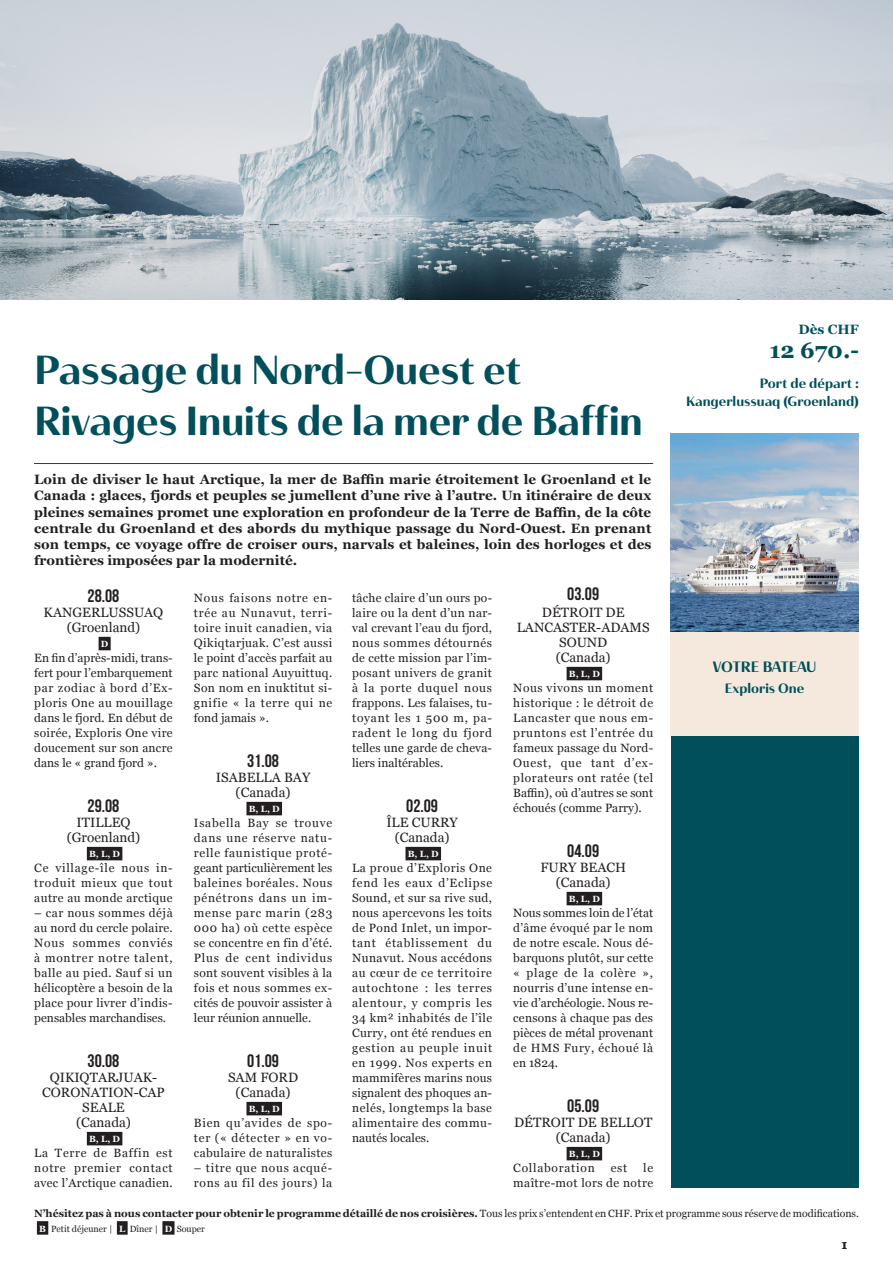
<style>
.page{position:relative;width:893px;height:1263px;background:#fff}
.page>*{position:absolute;margin:0;border:0;box-sizing:border-box;transform-origin:0 0}
.t1{font:40.5px/51px "Haboro Contrast Nor Bol";letter-spacing:-.01em;color:#004f5a}
.t2{font:700 22.5px "Georgia";color:#004f5a}
.t3{font:18px "Bebas Neue";color:#231f20}
.t4{font:15px "Haboro Contrast Nor Bol";letter-spacing:-.015em;color:#004f5a}
.t5{font:700 13.5px/16.2px "Georgia";color:#231f20;text-align:justify}
.t6{font:13.5px/15px "Georgia";color:#231f20;text-align:center}
.t7{font:13.5px/18px "Haboro Contrast Nor Bol";color:#004f5a;text-align:right}
.t8{font:700 13.5px "Georgia";color:#004f5a}
.t9{font:13.05px "Young Serif";color:#231f20}
.t10{font:12px/15px "Georgia";letter-spacing:.03em;color:#231f20;text-align:justify}
.t11{font:12px/15px "Georgia";letter-spacing:.06em;color:#231f20}
.t12{font:12px "Georgia";letter-spacing:.065em;color:#231f20}
.t13{font:700 10.5px "Georgia";color:#231f20}
.t14{font:700 9px "Georgia";color:#fff}
.t15{font:9px "Georgia";color:#231f20}
.s1{font-weight:400}
.s2{font-weight:700;color:#fff}
</style>
<div class="page">
<div style="left:37px;top:1221px;width:11px;height:14px;background:#231f20"></div>
<div style="left:117px;top:1221px;width:11px;height:14px;background:#231f20"></div>
<div style="left:162px;top:1221px;width:13px;height:14px;background:#231f20"></div>
<hr style="left:34px;top:463px;width:619px;height:1px;background:#004f5a">
<div style="left:246px;top:802px;width:36px;height:13px;background:#231f20"></div>
<div style="left:246px;top:1102px;width:36px;height:13px;background:#231f20"></div>
<div style="left:405px;top:847px;width:36px;height:13px;background:#231f20"></div>
<div style="left:99px;top:637px;width:12px;height:13px;background:#231f20"></div>
<div style="left:87px;top:847px;width:35px;height:13px;background:#231f20"></div>
<div style="left:87px;top:1132px;width:35px;height:13px;background:#231f20"></div>
<div style="left:567px;top:667px;width:35px;height:13px;background:#231f20"></div>
<div style="left:567px;top:892px;width:35px;height:13px;background:#231f20"></div>
<div style="left:567px;top:1147px;width:35px;height:13px;background:#231f20"></div>
<img style="left:0;top:0;width:893px;height:299px">
<img style="left:670px;top:433px;width:189px;height:199px">
<div style="left:670px;top:632px;width:189px;height:104px;background:#f5e9dd"></div>
<div style="left:671px;top:736px;width:188px;height:451px;background:#004f5a"></div>
<h1 class="t1" style="left:34px;top:344px;width:610px">Passage du Nord-Ouest et<br>Rivages Inuits de la mer de Baffin</h1>
<p class="t5" style="left:34px;top:471px;width:619px">Loin de diviser le haut Arctique, la mer de Baffin marie étroitement le Groenland et le Canada : glaces, fjords et peuples se jumellent d’une rive à l’autre. Un itinéraire de deux pleines semaines promet une exploration en profondeur de la Terre de Baffin, de la côte centrale du Groenland et des abords du mythique passage du Nord-Ouest. En prenant son temps, ce voyage offre de croiser ours, narvals et baleines, loin des horloges et des frontières imposées par la modernité.</p>
<p class="t10" style="left:194px;top:589px;width:140px">Nous faisons notre en&shy;trée au Nunavut, terri&shy;toire inuit canadien, via Qikiqtarjuak. C’est aussi le point d’accès parfait au parc national Auyuittuq.<br>Son nom en inuktitut si&shy;gnifie « la terre qui ne fond jamais ».</p>
<h3 class="t3" style="left:247px;top:750px;width:33px">31.08</h3>
<p class="t6" style="left:216px;top:769px;width:96px">ISABELLA BAY (Canada)</p>
<p class="t14" style="left:249px;top:802px;width:32px">B, L, D</p>
<p class="t10" style="left:194px;top:814px;width:140px">Isabella Bay se trouve dans une réserve natu&shy;relle faunistique proté&shy;geant particulièrement les baleines boréales. Nous pénétrons dans un im&shy;mense parc marin (283<br>000 ha) où cette espèce se concentre en fin d’été.<br>Plus de cent individus sont souvent visibles à la fois et nous sommes ex&shy;cités de pouvoir assister à leur réunion annuelle.</p>
<h3 class="t3" style="left:247px;top:1050px;width:33px">01.09</h3>
<p class="t6" style="left:228px;top:1069px;width:72px">SAM FORD (Canada)</p>
<p class="t14" style="left:249px;top:1102px;width:32px">B, L, D</p>
<p class="t10" style="left:194px;top:1114px;width:140px">Bien qu’avides de spo&shy;ter (« détecter » en vo&shy;cabulaire de naturalistes</p>
<p class="t11" style="left:194px;top:1159px;width:140px">– titre que nous acqué&shy;rons au fil des jours) la</p>
<h3 class="t3" style="left:567px;top:584px;width:33px">03.09</h3>
<p class="t6" style="left:517px;top:604px;width:134px">DÉTROIT DE<br>LANCASTER-ADAMS<br>SOUND<br>(Canada)</p>
<p class="t14" style="left:569px;top:667px;width:32px">B, L, D</p>
<p class="t10" style="left:513px;top:679px;width:141px">Nous vivons un moment historique : le détroit de Lancaster que nous em&shy;pruntons est l’entrée du fameux passage du Nord-Ouest, que tant d’ex&shy;plorateurs ont ratée (tel Baffin), où d’autres se sont échoués (comme Parry).</p>
<h3 class="t3" style="left:567px;top:840px;width:33px">04.09</h3>
<p class="t6" style="left:540px;top:859px;width:87px">FURY BEACH (Canada)</p>
<p class="t14" style="left:569px;top:892px;width:32px">B, L, D</p>
<p class="t10" style="left:513px;top:904px;width:141px">Nous sommes loin de l’état d’âme évoqué par le nom de notre escale. Nous dé&shy;barquons plutôt, sur cette « plage de la colère », nourris d’une intense en&shy;vie d’archéologie. Nous re&shy;censons à chaque pas des pièces de métal provenant de HMS Fury, échoué là en 1824.</p>
<h3 class="t3" style="left:567px;top:1095px;width:33px">05.09</h3>
<p class="t6" style="left:514px;top:1114px;width:140px">DÉTROIT DE BELLOT (Canada)</p>
<p class="t14" style="left:569px;top:1147px;width:32px">B, L, D</p>
<p class="t12" style="left:513px;top:1159px;width:83px">Collaboration</p>
<p class="t10" style="left:611px;top:1159px;width:18px">est</p>
<h3 class="t3" style="left:88px;top:585px;width:33px">28.08</h3>
<p class="t6" style="left:44px;top:604px;width:121px">KANGERLUSSUAQ (Groenland)</p>
<p class="t14" style="left:101px;top:637px;width:9px">D</p>
<p class="t10" style="left:34px;top:649px;width:140px">En fin d’après-midi, trans&shy;fert pour l’embarquement par zodiac à bord d’Ex&shy;ploris One au mouillage dans le fjord. En début de soirée, Exploris One vire doucement sur son ancre dans le « grand fjord ».</p>
<h3 class="t3" style="left:88px;top:795px;width:33px">29.08</h3>
<p class="t6" style="left:67px;top:814px;width:75px">ITILLEQ (Groenland)</p>
<p class="t14" style="left:89px;top:847px;width:32px">B, L, D</p>
<p class="t10" style="left:34px;top:859px;width:140px">Ce village-île nous in&shy;troduit mieux que tout autre au monde arctique</p>
<p class="t10" style="left:34px;top:904px;width:140px">– car nous sommes déjà au nord du cercle polaire.<br>Nous sommes conviés à montrer notre talent, balle au pied. Sauf si un hélicoptère a besoin de la place pour livrer d’indis&shy;pensables marchandises.</p>
<h3 class="t3" style="left:88px;top:1050px;width:33px">30.08</h3>
<p class="t6" style="left:42px;top:1069px;width:124px">QIKIQTARJUAK-<br>CORONATION-CAP<br>SEALE<br>(Canada)</p>
<p class="t14" style="left:89px;top:1132px;width:32px">B, L, D</p>
<p class="t10" style="left:34px;top:1144px;width:140px">La Terre de Baffin est notre premier contact avec l’Arctique canadien.</p>
<p class="t10" style="left:352px;top:589px;width:141px">tâche claire d’un ours po&shy;laire ou la dent d’un nar&shy;val crevant l’eau du fjord, nous sommes détournés de cette mission par l’im&shy;posant univers de granit à la porte duquel nous frappons. Les falaises, tu&shy;toyant les 1 500 m, pa&shy;radent le long du fjord telles une garde de cheva&shy;liers inaltérables.</p>
<h3 class="t3" style="left:406px;top:795px;width:33px">02.09</h3>
<p class="t6" style="left:386px;top:814px;width:73px">ÎLE CURRY (Canada)</p>
<p class="t14" style="left:408px;top:847px;width:32px">B, L, D</p>
<p class="t10" style="left:352px;top:859px;width:141px">La proue d’Exploris One fend les eaux d’Eclipse Sound, et sur sa rive sud, nous apercevons les toits de Pond Inlet, un impor&shy;tant établissement du Nunavut. Nous accédons au cœur de ce territoire autochtone : les terres alentour, y compris les 34 km² inhabités de l’île Curry, ont été rendues en gestion au peuple inuit en 1999. Nos experts en mammifères marins nous signalent des phoques an&shy;nelés, longtemps la base alimentaire des commu&shy;nautés locales.</p>
<p class="t10" style="left:513px;top:1159px;width:141px;text-align:right">le<br>maître-mot lors de notre</p>
<p class="t8" style="left:799px;top:319px;width:62px">Dès CHF</p>
<h2 class="t2" style="left:769px;top:333px;width:91px">12 670.-</h2>
<p class="t7" style="left:686px;top:374px;width:174px">Port de départ :<br>Kangerlussuaq (Groenland)</p>
<p class="t4" style="left:713px;top:657px;width:105px">VOTRE BATEAU</p>
<p class="t7" style="left:725px;top:679px;width:81px">Exploris One</p>
<p class="t13" style="left:34px;top:1205px;width:826px">N’hésitez pas à nous contacter pour obtenir le programme détaillé de nos croisières. <span class="s1">Tous les prix s’entendent en CHF. Prix et programme sous réserve de modifications.</span></p>
<p class="t15" style="left:39px;top:1222px;width:167px"><span class="s2">B</span> Petit déjeuner | <span class="s2">L</span> Dîner | <span class="s2">D</span> Souper</p>
<p class="t9" style="left:842px;top:1235px;width:7px">1</p>
</div>
